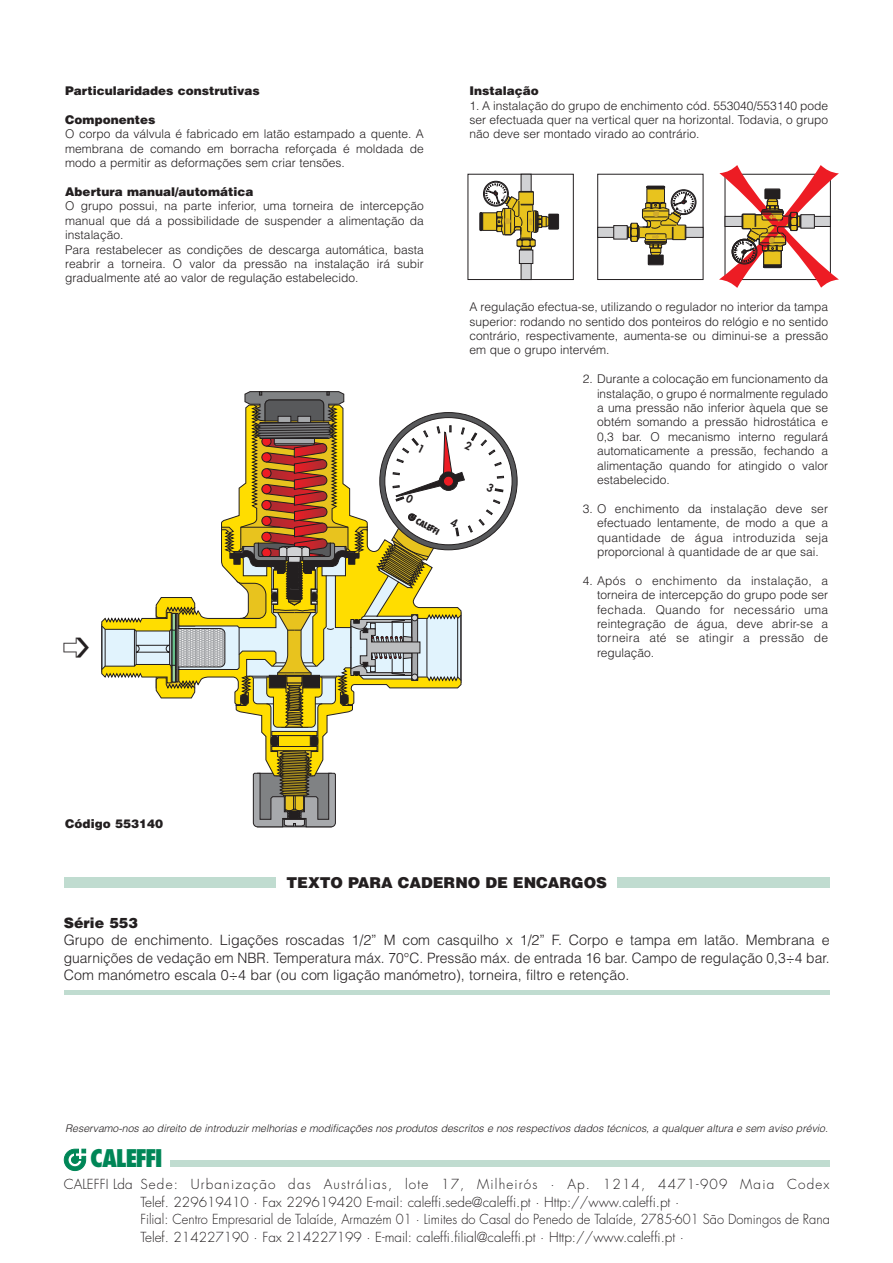
<style>
.page{position:relative;width:893px;height:1263px;background:#fff}
.page>*{position:absolute;margin:0;border:0;box-sizing:border-box;transform-origin:0 0}
.t1{font:800 condensed 23.7px "Futura";letter-spacing:-.07em;color:#008657;scale:1.04 1}
.t2{font:900 15px "Helvetica";color:#231f20}
.t3{font:300 14.25px/17.1px "Helvetica";color:#231f20;text-align:justify}
.t4{font:900 14.25px "Helvetica";color:#231f20}
.t5{font:300 13.5px/17.7px "Futura";color:#231f20}
.t6{font:300 12px/14.4px "Helvetica";color:#231f20;text-align:justify}
.t7{font:900 12px "Helvetica";color:#231f20}
.t8{font:italic 300 10.5px "Helvetica";color:#231f20}
.t9{font:800 condensed 8.25px "Futura";color:#231f20;scale:1.04 1}
.t10{font:800 condensed 1.5px "Futura";color:#231f20}
.t11{font:800 condensed 1.5px "Futura";color:#231f20;scale:1.04 1}
</style>
<div class="page">
<div style="left:597px;top:174px;width:106px;height:106px;border:1px solid #231f20"></div>
<div style="left:685px;top:227px;width:18px;height:10px;background:#d1d2d4;border:1px solid #231f20"></div>
<div style="left:671px;top:190px;width:25px;height:25px;background:#332f31;border:1px solid #231f20;border-radius:50%"></div>
<svg style="left:672px;top:191px;width:23px;height:23px"></svg>
<div style="left:597px;top:227px;width:18px;height:10px;background:#d1d2d4;border:1px solid #231f20"></div>
<div style="left:613px;top:226px;width:14px;height:13px;background:#d1d2d4;border:1px solid #231f20"></div>
<div style="left:521px;top:174px;width:10px;height:18px;background:#d1d2d4;border:1px solid #231f20"></div>
<svg style="left:483px;top:181px;width:25px;height:25px"></svg>
<svg style="left:484px;top:182px;width:23px;height:23px"></svg>
<div style="left:521px;top:262px;width:10px;height:18px;background:#d1d2d4"></div>
<div style="left:519px;top:250px;width:14px;height:14px;background:#d1d2d4;border:1px solid #231f20"></div>
<div style="left:385px;top:417px;width:127px;height:128px;background:#fff;border:1px solid #231f20;border-radius:50%"></div>
<hr style="left:64px;top:991px;width:765px;height:4px;background:#c0dcd0">
<div style="left:64px;top:877px;width:765px;height:11px;background:#c0dcd0"></div>
<div style="left:276px;top:876px;width:341px;height:20px;background:#fff"></div>
<div style="left:170px;top:1161px;width:659px;height:6px;background:#c0dcd0"></div>
<svg style="left:64px;top:1149px;width:22px;height:22px"></svg>
<svg style="left:620px;top:186px;width:73px;height:79px"></svg>
<svg style="left:479px;top:184px;width:79px;height:73px"></svg>
<svg style="left:719px;top:165px;width:119px;height:123px"></svg>
<svg style="left:101px;top:391px;width:403px;height:436px"></svg>
<p class="t7" style="left:65px;top:87px;width:196px">Particularidades construtivas</p>
<p class="t7" style="left:65px;top:115px;width:92px">Componentes</p>
<p class="t6" style="left:65px;top:128px;width:360px">O corpo da válvula é fabricado em latão estampado a quente. A membrana de comando em borracha reforçada é moldada de modo a permitir as deformações sem criar tensões.</p>
<p class="t7" style="left:65px;top:187px;width:189px">Abertura manual/automática</p>
<p class="t6" style="left:65px;top:200px;width:360px;text-align:left">O grupo possui, na parte inferior, uma torneira de intercepção manual que dá a possibilidade de suspender a alimentação da instalação.<br>Para restabelecer as condições de descarga automática, basta reabrir a torneira. O valor da pressão na instalação irá subir gradualmente até ao valor de regulação estabelecido.</p>
<p class="t9" style="left:418px;top:517px;width:26px;rotate:29deg">CALEFFI</p>
<p class="t7" style="left:469px;top:86px;width:71px">Instalação</p>
<p class="t6" style="left:469px;top:99px;width:360px">1. A instalação do grupo de enchimento cód. 553040/553140 pode ser efectuada quer na vertical quer na horizontal. Todavia, o grupo não deve ser montado virado ao contrário.</p>
<p class="t10" style="left:502px;top:199px;width:6px;rotate:-61deg">CALEFFI</p>
<p class="t11" style="left:750px;top:245px;width:6px;rotate:-151deg">AC EL FF I</p>
<p class="t6" style="left:469px;top:301px;width:360px">A regulação efectua-se, utilizando o regulador no interior da tampa superior: rodando no sentido dos ponteiros do relógio e no sentido contrário, respectivamente, aumenta-se ou diminui-se a pressão em que o grupo intervém.</p>
<p class="t6" style="left:597px;top:373px;width:233px;text-indent:-14px">2. Durante a colocação em funcionamento da instalação, o grupo é normalmente regulado a uma pressão não inferior àquela que se obtém somando a pressão hidrostática e 0,3 bar. O mecanismo interno regulará automaticamente a pressão, fechando a alimentação quando for atingido o valor estabelecido.</p>
<p class="t6" style="left:597px;top:502px;width:233px;text-indent:-14px">3. O enchimento da instalação deve ser efectuado lentamente, de modo a que a quantidade de água introduzida seja proporcional à quantidade de ar que sai.</p>
<p class="t6" style="left:597px;top:574px;width:233px;text-indent:-14px">4. Após o enchimento da instalação, a torneira de intercepção do grupo pode ser fechada. Quando for necessário uma reintegração de água, deve abrir-se a torneira até se atingir a pressão de regulação.</p>
<p class="t7" style="left:65px;top:820px;width:99px">Código 553140</p>
<p class="t2" style="left:286px;top:877px;width:322px">TEXTO PARA CADERNO DE ENCARGOS</p>
<p class="t4" style="left:64px;top:918px;width:76px">Série 553</p>
<p class="t3" style="left:64px;top:933px;width:767px">Grupo de enchimento. Ligações roscadas 1/2” M com casquilho x 1/2” F. Corpo e tampa em latão. Membrana e guarnições de vedação em NBR. Temperatura máx. 70°C. Pressão máx. de entrada 16 bar. Campo de regulação 0,3÷4 bar.<br>Com manómetro escala 0÷4 bar (ou com ligação manómetro), torneira, filtro e retenção.</p>
<p class="t8" style="left:65px;top:1124px;width:766px">Reservamo-nos ao direito de introduzir melhorias e modificações nos produtos descritos e nos respectivos dados técnicos, a qualquer altura e sem aviso prévio.</p>
<h1 class="t1" style="left:90px;top:1149px;width:71px">CALEFFI</h1>
<p class="t5" style="left:140px;top:1176px;width:691px;text-indent:-77px">CALEFFI Lda Sede: Urbanização das Austrálias, lote 17, Milheirós · Ap. 1214, 4471-909 Maia Codex Telef. 229619410 · Fax 229619420 E-mail: caleffi.sede@caleffi.pt · Http://www.caleffi.pt ·<br>Filial: Centro Empresarial de Talaíde, Armazém 01 · Limites do Casal do Penedo de Talaíde, 2785-601 São Domingos de Rana Telef. 214227190 · Fax 214227199 · E-mail: caleffi.filial@caleffi.pt · Http://www.caleffi.pt ·</p>
</div>
